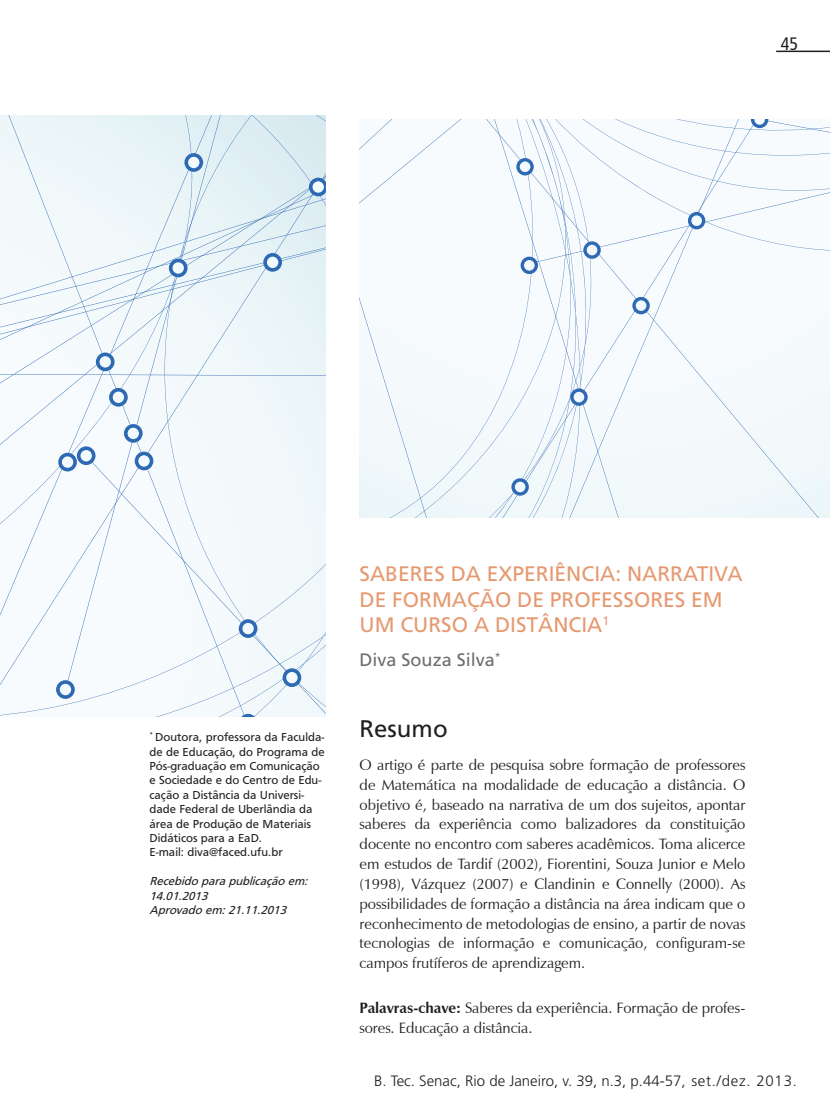
<style>
.page{position:relative;width:830px;height:1106px;background:#fff}
.page>*{position:absolute;margin:0;border:0;box-sizing:border-box;transform-origin:0 0}
.t1{font:24px "Frutiger";color:#231f20}
.t2{font:21px/25.2px "Frutiger";color:#e69970}
.t3{font:18px "Frutiger";color:#6c6d70}
.t4{font:condensed 18px "Frutiger";color:#231f20}
.t5{font:15px/19.8px "Zapf Humanist 601 BT";letter-spacing:-.005em;color:#231f20;text-align:justify}
.t6{font:300 15px "Frutiger";color:#231f20}
.t7{font:12px/14.4px "Frutiger";color:#231f20}
.t8{font:italic 12px/14.4px "Frutiger";color:#231f20}
.s1{font-weight:700}
</style>
<div class="page">
<hr style="left:776px;top:51px;width:53px;height:1px;background:#231f20">
<svg style="left:1px;top:115px;width:324px;height:601px"></svg>
<svg style="left:263px;top:253px;width:19px;height:19px"></svg>
<div style="left:267px;top:257px;width:11px;height:11px;background:#f2fafd;border-radius:50%"></div>
<svg style="left:124px;top:424px;width:19px;height:19px"></svg>
<div style="left:128px;top:427px;width:11px;height:12px;background:#f2fafd;border-radius:50%"></div>
<svg style="left:135px;top:451px;width:18px;height:19px"></svg>
<div style="left:138px;top:455px;width:12px;height:11px;background:#f2fafd;border-radius:50%"></div>
<svg style="left:77px;top:446px;width:18px;height:19px"></svg>
<div style="left:80px;top:450px;width:12px;height:11px;background:#f2fafd;border-radius:50%"></div>
<svg style="left:96px;top:352px;width:19px;height:19px"></svg>
<div style="left:99px;top:356px;width:12px;height:11px;background:#f2fafd;border-radius:50%"></div>
<svg style="left:56px;top:680px;width:19px;height:19px"></svg>
<div style="left:60px;top:684px;width:11px;height:11px;background:#f2fafd;border-radius:50%"></div>
<div style="left:169px;top:259px;width:18px;height:18px;background:#2e69b3;border-radius:50%"></div>
<div style="left:172px;top:262px;width:12px;height:12px;background:#f2fafd;border-radius:50%"></div>
<svg style="left:359px;top:119px;width:470px;height:398px"></svg>
<p class="t4" style="left:780px;top:33px;width:19px">45</p>
<p class="t7" style="left:149px;top:729px;width:177px"><sup>*</sup> Doutora, professora da Faculda&shy;de de Educação, do Programa de<br>Pós-graduação em Comunicação e Sociedade e do Centro de Edu&shy;cação a Distância da Universi&shy;dade Federal de Uberlândia da área de Produção de Materiais<br>Didáticos para a EaD.<br>E-mail: diva@faced.ufu.br</p>
<p class="t8" style="left:149px;top:873px;width:163px">Recebido parapublicação em:<br>14.01.2013<br>Aprovado em:21.11.2013</p>
<h2 class="t2" style="left:359px;top:561px;width:384px">SAB ERES DA EXPERIÊN CIA: NARRATIVA<br>DE FORMAÇÃO DE PROFESSORES EM<br>U M CU RSO A DISTÂNCIA<sup>1</sup></h2>
<p class="t3" style="left:359px;top:649px;width:142px">Diva Souza Silva<sup>*</sup></p>
<h1 class="t1" style="left:359px;top:715px;width:90px">Resumo</h1>
<p class="t5" style="left:359px;top:755px;width:387px">O artigo é parte de pesquisa sobre formação de professores de Matemática na modalidade de educação a distância. O objetivo é, baseado na narrativa de um dos sujeitos, apontar saberes da experiência como balizadores da constituição docente no encontro com saberes acadêmicos. Toma alicerce em estudos de Tardif (2002), Fiorentini, Souza Junior e Melo (1998), Vázquez (2007) e Clandinin e Connelly (2000). As possibilidades de formação a distância na área indicam que o reconhecimento de metodologias de ensino, a partir de novas tecnologias de informação e comunicação, configuram-se campos frutíferos de aprendizagem.</p>
<p class="t5" style="left:359px;top:998px;width:387px"><span class="s1">Palavras-chave:</span> Saberes da experiência. Formação de profes&shy;sores. Educação a distância.</p>
<p class="t6" style="left:374px;top:1071px;width:424px">B. Tec. Senac, Rio de Janeiro, v. 39, n.3, p.44-57, set./dez. 2013.</p>
</div>
